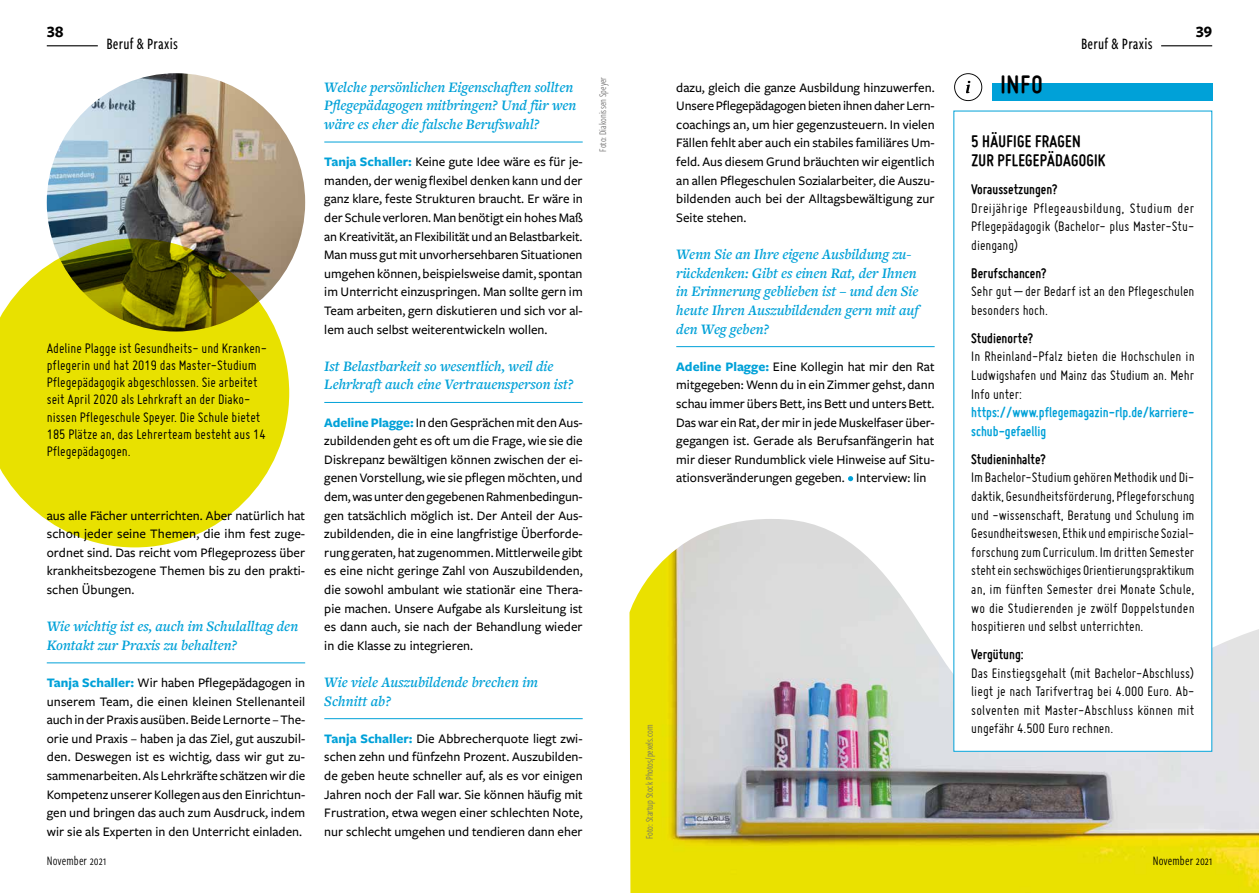
<style>
.page{position:relative;width:1259px;height:893px;background:#fff}
.page>*{position:absolute;margin:0;border:0;box-sizing:border-box;transform-origin:0 0}
.t1{font:700 27px "Miso";color:#000}
.t2{font:700 18px/18.6px "Miso";letter-spacing:.015em;color:#000}
.t3{font:500 16.5px "Freight Sans Cmp Pro";letter-spacing:.015em;color:#000}
.t4{font:700 16.5px "Freight Sans Pro";color:#000}
.t5{font:15px/18.6px "Miso";color:#000;text-align:justify}
.t6{font:italic 600 15px/18.6px "Freight Text Pro";letter-spacing:-.005em;color:#00a1d8}
.t7{font:700 15px "Miso";color:#000}
.t8{font:700 15px/18.6px "Miso";color:#00a1d8}
.t9{font:500 13.5px/18.6px "Freight Sans Pro";color:#000;text-align:justify}
.t10{font:13.5px "Freight Sans Cmp Pro";letter-spacing:.01em;color:#000}
.t11{font:10.5px "Freight Sans Cmp Pro";color:#706f6f}
.s1{font-weight:700;color:#00a1d8}
</style>
<div class="page">
<img style="left:629px;top:519px;width:630px;height:374px">
<div style="left:954px;top:111px;width:257px;height:640px;background:#fff"></div>
<div style="left:992px;top:84px;width:220px;height:17px;background:#00a1d8"></div>
<svg style="left:954px;top:73px;width:28px;height:28px"></svg>
<hr style="left:47px;top:662px;width:258px;height:1px;background:#00a1d8">
<hr style="left:324px;top:142px;width:259px;height:1px;background:#00a1d8">
<hr style="left:324px;top:402px;width:259px;height:1px;background:#00a1d8">
<hr style="left:324px;top:718px;width:259px;height:1px;background:#00a1d8">
<hr style="left:676px;top:346px;width:258px;height:1px;background:#00a1d8">
<svg style="left:848px;top:476px;width:5px;height:5px"></svg>
<img style="left:47px;top:73px;width:258px;height:259px;border-radius:129px">
<svg style="left:0;top:239px;width:289px;height:308px;background:#d4ce27"></svg>
<hr style="left:1161px;top:45px;width:51px;height:1px;background:#000">
<hr style="left:47px;top:45px;width:51px;height:1px;background:#000">
<p class="t4" style="left:47px;top:20px;width:18px">38</p>
<p class="t4" style="left:1195px;top:20px;width:18px">39</p>
<p class="t3" style="left:106px;top:33px;width:73px">Beruf &amp; Praxis</p>
<p class="t3" style="left:1081px;top:33px;width:73px">Beruf &amp; Praxis</p>
<p class="t5" style="left:47px;top:339px;width:222px;line-height:17.2px;text-align:left">Adeline Plagge ist Gesundheits- und Kranken&shy;pflegerin und hat 2019 das Master-Studium Pflegepädagogik abgeschlossen. Sie arbeitet seit April 2020 als Lehrkraft an der Diako&shy;nissen Pflegeschule Speyer. Die Schule bietet 185 Plätze an, das Lehrerteam besteht aus 14<br>Pflegepädagogen.</p>
<p class="t9" style="left:47px;top:505px;width:260px">aus alle Fächer unterrichten. Aber natürlich hat schon jeder seine Themen, die ihm fest zuge&shy;ordnet sind. Das reicht vom Pflegeprozess über krankheitsbezogene Themen bis zu den prakti&shy;schen Übungen.</p>
<p class="t6" style="left:47px;top:617px;width:253px">Wie wichtig ist es, auch im Schulalltag den<br>Kontakt zur Praxis zu behalten?</p>
<p class="t9" style="left:47px;top:673px;width:260px"><span class="s1">Tanja Schaller:</span> Wir haben Pflegepädagogen in unserem Team, die einen kleinen Stellenanteil auch in der Praxis ausüben. Beide Lernorte – The&shy;orie und Praxis – haben ja das Ziel, gut auszubil&shy;den. Deswegen ist es wichtig, dass wir gut zu&shy;sammenarbeiten. Als Lehrkräfte schätzen wir die Kompetenz unserer Kollegen aus den Einrichtun&shy;gen und bringen das auch zum Ausdruck, indem wir sie als Experten in den Unterricht einladen.</p>
<p class="t6" style="left:324px;top:77px;width:254px">Welche persönlichen Eigenschaften sollten<br>Pflegepädagogen mitbringen? Und für wen wäre es eher die falsche Berufswahl?</p>
<p class="t9" style="left:324px;top:152px;width:260px"><span class="s1">Tanja Schaller:</span> Keine gute Idee wäre es für je&shy;manden, der wenig flexibel denken kann und der ganz klare, feste Strukturen braucht. Er wäre in der Schule verloren. Man benötigt ein hohes Maß an Kreativität, an Flexibilität und an Belastbarkeit.<br>Man muss gut mit unvorhersehbaren Situationen umgehen können, beispielsweise damit, spontan im Unterricht einzuspringen. Man sollte gern im Team arbeiten, gern diskutieren und sich vor al&shy;lem auch selbst weiterentwickeln wollen.</p>
<p class="t6" style="left:324px;top:356px;width:251px">Ist Belastbarkeit so wesentlich, weil die<br>Lehrkraft auch eine Vertrauensperson ist?</p>
<p class="t9" style="left:324px;top:412px;width:260px"><span class="s1">Adeline Plagge:</span> In den Gesprächen mit den Aus&shy;zubildenden geht es oft um die Frage, wie sie die Diskrepanz bewältigen können zwischen der ei&shy;genen Vorstellung, wie sie pflegen möchten, und dem, was unter den gegebenen Rahmenbedingun&shy;gen tatsächlich möglich ist. Der Anteil der Aus&shy;zubildenden, die in eine langfristige Überforde&shy;rung geraten, hat zugenommen. Mittlerweile gibt es eine nicht geringe Zahl von Auszubildenden, die sowohl ambulant wie stationär eine Thera&shy;pie machen. Unsere Aufgabe als Kursleitung ist es dann auch, sie nach der Behandlung wieder in die Klasse zu integrieren.</p>
<p class="t6" style="left:324px;top:672px;width:215px">Wie viele Auszubildende brechen im<br>Schnitt ab?</p>
<p class="t9" style="left:324px;top:728px;width:260px"><span class="s1">Tanja Schaller:</span> Die Abbrecherquote liegt zwi&shy;schen zehn und fünfzehn Prozent. Auszubilden&shy;de geben heute schneller auf, als es vor einigen Jahren noch der Fall war. Sie können häufig mit Frustration, etwa wegen einer schlechten Note, nur schlecht umgehen und tendieren dann eher</p>
<p class="t11" style="left:595px;top:151px;width:76px;rotate:-90deg">Foto: Diakonissen Speyer</p>
<p class="t9" style="left:676px;top:77px;width:260px">dazu, gleich die ganze Ausbildung hinzuwerfen.<br>Unsere Pflegepädagogen bieten ihnen daher Lern&shy;coachings an, um hier gegenzusteuern. In vielen Fällen fehlt aber auch ein stabiles familiäres Um&shy;feld. Aus diesem Grund bräuchten wir eigentlich an allen Pflegeschulen Sozialarbeiter, die Auszu&shy;bildenden auch bei der Alltagsbewältigung zur Seite stehen.</p>
<p class="t6" style="left:676px;top:245px;width:244px">Wenn Sie an Ihre eigene Ausbildung zu&shy;rückdenken: Gibt es einen Rat, der Ihnen in Erinnerung geblieben ist – und den Sie heute Ihren Auszubildenden gern mit auf den Weg geben?</p>
<p class="t9" style="left:676px;top:356px;width:260px"><span class="s1">Adeline Plagge:</span> Eine Kollegin hat mir den Rat mitgegeben: Wenn du in ein Zimmer gehst, dann schau immer übers Bett, ins Bett und unters Bett.<br>Das war ein Rat, der mir in jede Muskelfaser über&shy;gegangen ist. Gerade als Berufsanfängerin hat mir dieser Rundumblick viele Hinweise auf Situ&shy;ationsveränderungen gegeben. Interview: lin</p>
<p class="t11" style="left:642px;top:839px;width:116px;rotate:-90deg">Foto: Startup Stock Photos/pexels.com</p>
<h1 class="t1" style="left:1000px;top:69px;width:44px">INFO</h1>
<h2 class="t2" style="left:971px;top:132px;width:136px">5 HÄUFIGE FRAGEN<br>ZUR PFLEGEPÄDAGOGIK</h2>
<p class="t7" style="left:971px;top:181px;width:88px">Voraussetzungen?</p>
<p class="t5" style="left:971px;top:198px;width:225px">Dreijährige Pflegeausbildung, Studium der Pflegepädagogik (Bachelor- plus Master-Stu&shy;diengang)</p>
<p class="t7" style="left:971px;top:264px;width:77px">Berufschancen?</p>
<p class="t5" style="left:971px;top:282px;width:225px">Sehr gut – der Bedarf ist an den Pflegeschulen besonders hoch.</p>
<p class="t7" style="left:971px;top:329px;width:64px">Studienorte?</p>
<p class="t5" style="left:971px;top:347px;width:225px">In Rheinland-Pfalz bieten die Hochschulen in Ludwigshafen und Mainz das Studium an. Mehr Info unter:</p>
<p class="t8" style="left:971px;top:403px;width:225px">https://www.pflegemagazin-rlp.de/karriere&shy;schub-gefaellig</p>
<p class="t7" style="left:971px;top:450px;width:76px">Studieninhalte?</p>
<p class="t5" style="left:971px;top:468px;width:225px">Im Bachelor-Studium gehören Methodik und Di&shy;daktik, Gesundheitsförderung, Pflegeforschung und -wissenschaft, Beratung und Schulung im Gesundheitswesen, Ethik und empirische Sozial&shy;forschung zum Curriculum. Im dritten Semester steht ein sechswöchiges Orientierungspraktikum an, im fünften Semester drei Monate Schule, wo die Studierenden je zwölf Doppelstunden hospitieren und selbst unterrichten.</p>
<p class="t7" style="left:971px;top:646px;width:54px">Vergütung:</p>
<p class="t5" style="left:971px;top:663px;width:225px">Das Einstiegsgehalt (mit Bachelor-Abschluss) liegt je nach Tarifvertrag bei 4.000 Euro. Ab&shy;solventen mit Master-Abschluss können mit ungefähr 4.500 Euro rechnen.</p>
<p class="t10" style="left:47px;top:852px;width:61px">November 2021</p>
<p class="t10" style="left:1152px;top:852px;width:61px">November 2021</p>
</div>
